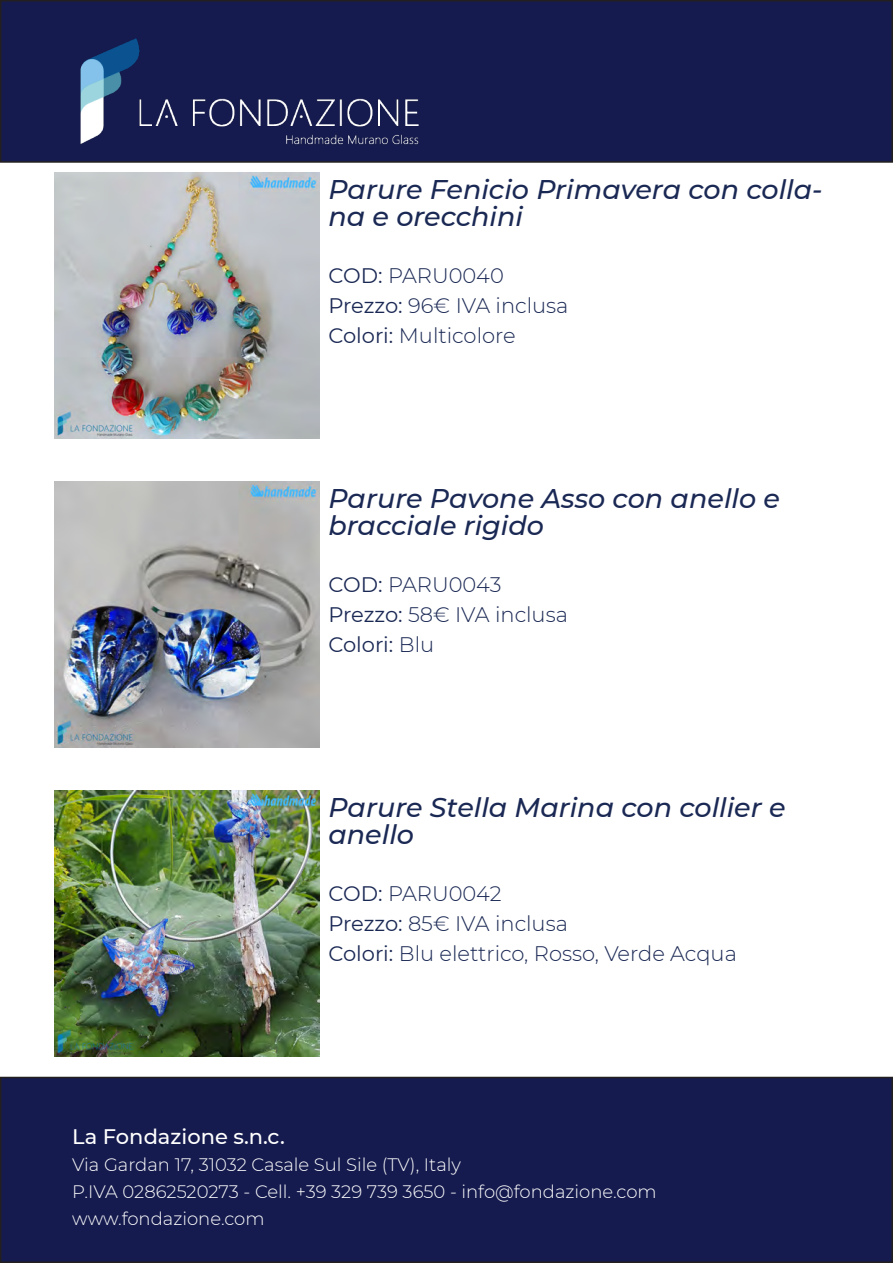
<style>
.page{position:relative;width:893px;height:1263px;background:#fff}
.page>*{position:absolute;margin:0;border:0;box-sizing:border-box;transform-origin:0 0}
.t1{font:italic 500 27px/27px "Montserrat";color:#1a2854}
.t2{font:300 21px "Montserrat";color:#1a2854}
.t3{font:500 21px "Montserrat";color:#fff}
.t4{font:21px "Montserrat";color:#1a2854}
.t5{font:300 18px "Montserrat";color:#fff}
.s1{font-weight:400}
.s2{font-weight:300}
</style>
<div class="page">
<img style="left:54px;top:173px;width:266px;height:265px">
<img style="left:54px;top:482px;width:266px;height:265px">
<img style="left:54px;top:791px;width:266px;height:265px">
<div style="left:1px;top:1px;width:891px;height:161px;background:#151b4e"></div>
<div style="left:0;top:0;width:893px;height:163px;border:2px solid #231f20"></div>
<img style="left:80px;top:38px;width:339px;height:107px">
<div style="left:1px;top:1077px;width:891px;height:185px;background:#151b4e"></div>
<div style="left:0;top:1077px;width:893px;height:186px;border:2px solid #231f20"></div>
<p class="t1" style="left:328px;top:175px;width:496px">Parure Fenicio Primavera con colla&shy;na e orecchini</p>
<p class="t2" style="left:328px;top:261px;width:177px"><span class="s1">COD:</span> PARU0040</p>
<p class="t2" style="left:328px;top:291px;width:242px"><span class="s1">Prezzo:</span> 96€ IVA inclusa</p>
<p class="t2" style="left:328px;top:321px;width:189px"><span class="s1">Colori:</span> Multicolore</p>
<p class="t1" style="left:328px;top:484px;width:453px">Parure Pavone Asso con anello e bracciale rigido</p>
<p class="t2" style="left:328px;top:570px;width:174px"><span class="s1">COD:</span> PARU0043</p>
<p class="t2" style="left:328px;top:600px;width:241px"><span class="s1">Prezzo:</span> 58€ IVA inclusa</p>
<p class="t4" style="left:328px;top:630px;width:107px">Colori: <span class="s2">Blu</span></p>
<p class="t1" style="left:328px;top:793px;width:459px">Parure Stella Marina con collier e anello</p>
<p class="t2" style="left:328px;top:879px;width:175px"><span class="s1">COD:</span> PARU0042</p>
<p class="t2" style="left:328px;top:909px;width:241px"><span class="s1">Prezzo:</span> 85€ IVA inclusa</p>
<p class="t2" style="left:328px;top:939px;width:410px"><span class="s1">Colori:</span> Blu elettrico, Rosso, Verde Acqua</p>
<p class="t3" style="left:72px;top:1122px;width:214px">La Fondazione s.n.c.</p>
<p class="t5" style="left:72px;top:1153px;width:390px">Via Gardan 17, 31032 Casale Sul Sile (TV), Italy</p>
<p class="t5" style="left:72px;top:1180px;width:586px">P.IVA 02862520273 - Cell. +39 329 739 3650 - info@fondazione.com</p>
<p class="t5" style="left:72px;top:1207px;width:194px">www.fondazione.com</p>
</div>
